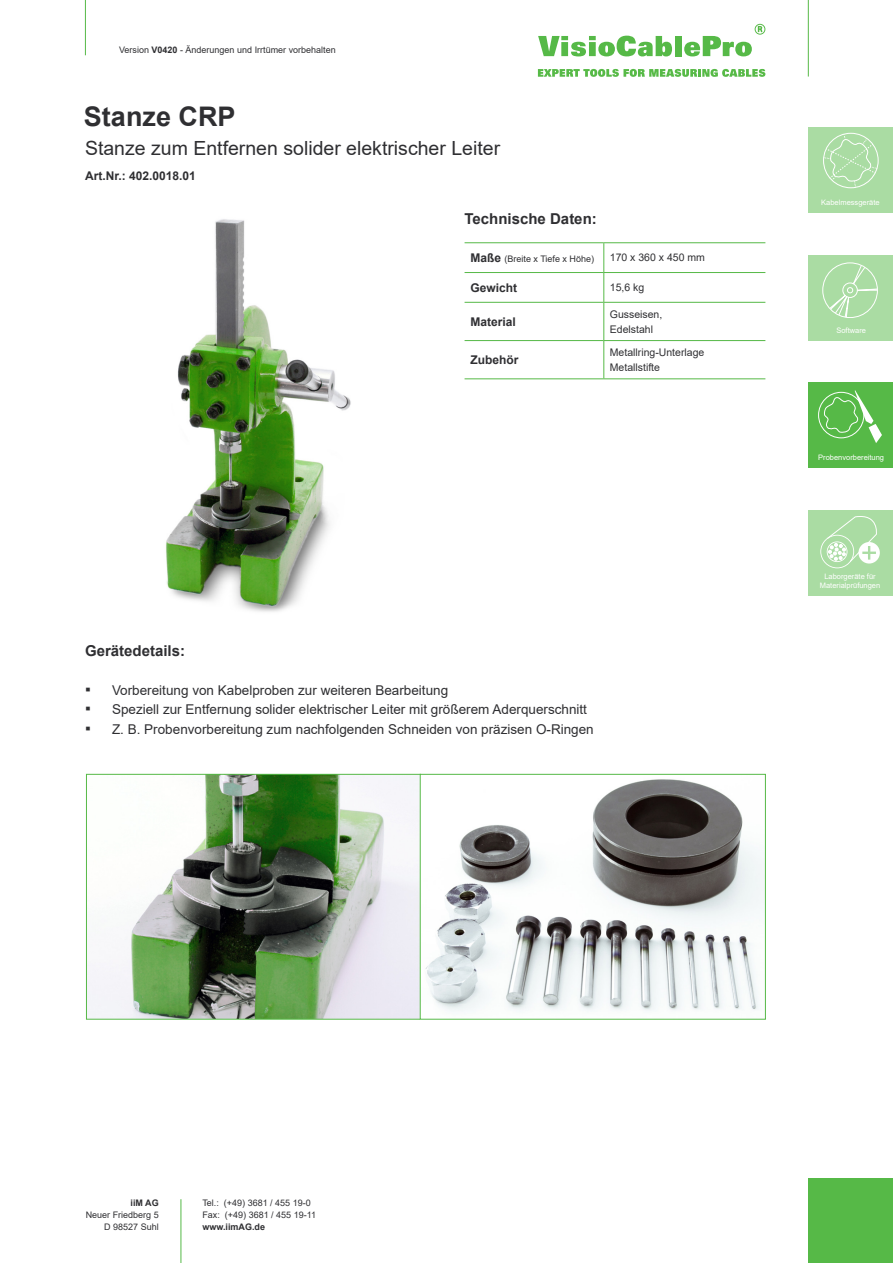
<style>
.page{position:relative;width:893px;height:1263px;background:#fff}
.page>*{position:absolute;margin:0;border:0;box-sizing:border-box;transform-origin:0 0}
.Produktüberschrift{font:700 27px "Arial";color:#2f2f32}
.t1{font:19.5px "Arial";color:#2f2f32}
.Überschrift_Stichpun{font:700 15px "Arial";color:#2f2f32}
.t2{font:13.5px "Arial";color:#2f2f32}
.t3{font:700 12px "Arial";color:#2f2f32}
.t4{font:10.5px "Arial";color:#2f2f32}
.t5{font:9px/12px "Arial";color:#2f2f32;text-align:right}
.t6{font:700 9px "Arial";color:#2f2f32}
.t7{font:7.5px/9px "Arial";color:#fff;text-align:center}
.s1{font-weight:700}
.s2{font-weight:700;font-size:12px}
.s3{font-size:16.5px}
</style>
<div class="page">
<div style="left:808px;top:128px;width:85px;height:85px;background:#aadca3"></div>
<hr style="left:85px;top:0;width:1px;height:55px;background:#56b947">
<hr style="left:808px;top:0;width:1px;height:77px;background:#56b947">
<div style="left:808px;top:255px;width:85px;height:85px;background:#aadca3"></div>
<div style="left:808px;top:383px;width:85px;height:85px;background:#56b947"></div>
<div style="left:808px;top:510px;width:85px;height:85px;background:#aadca3"></div>
<svg style="left:538px;top:36px;width:134px;height:20px"></svg>
<div style="left:675px;top:36px;width:7px;height:20px;background:#56b947"></div>
<svg style="left:684px;top:24px;width:81px;height:32px"></svg>
<svg style="left:538px;top:69px;width:227px;height:8px"></svg>
<svg style="left:824px;top:134px;width:53px;height:54px"></svg>
<svg style="left:829px;top:264px;width:49px;height:54px"></svg>
<svg style="left:823px;top:390px;width:59px;height:53px"></svg>
<svg style="left:820px;top:516px;width:60px;height:52px"></svg>
<div style="left:808px;top:1178px;width:85px;height:85px;background:#56b947"></div>
<hr style="left:181px;top:1199px;width:1px;height:64px;background:#56b947">
<img style="left:166px;top:219px;width:185px;height:393px">
<img style="left:88px;top:776px;width:676px;height:241px">
<div style="left:86px;top:774px;width:335px;height:245px;border:1px solid #56b947"></div>
<div style="left:420px;top:774px;width:346px;height:245px;border:1px solid #56b947"></div>
<hr style="left:465px;top:242px;width:139px;height:1px;background:#56b947">
<hr style="left:604px;top:242px;width:161px;height:1px;background:#56b947">
<hr style="left:465px;top:272px;width:139px;height:1px;background:#56b947">
<hr style="left:604px;top:272px;width:161px;height:1px;background:#56b947">
<svg style="left:603px;top:243px;width:1px;height:59px"></svg>
<hr style="left:465px;top:302px;width:139px;height:1px;background:#56b947">
<hr style="left:604px;top:302px;width:161px;height:1px;background:#56b947">
<hr style="left:603px;top:303px;width:1px;height:37px;background:#56b947">
<hr style="left:465px;top:340px;width:139px;height:1px;background:#56b947">
<hr style="left:604px;top:340px;width:161px;height:1px;background:#56b947">
<hr style="left:603px;top:341px;width:1px;height:37px;background:#56b947">
<hr style="left:465px;top:378px;width:139px;height:1px;background:#56b947">
<hr style="left:604px;top:378px;width:161px;height:1px;background:#56b947">
<p class="t5" style="left:119px;top:44px;width:218px">Version <span class="s1">V0420</span> - Änderungen und Irrtümer vorbehalten</p>
<p class="Produktüberschrift" style="left:84px;top:97px;width:153px">Stanze CRP</p>
<p class="t1" style="left:85px;top:134px;width:417px">Stanze zum Entfernen solider elektrischer Leiter</p>
<p class="t3" style="left:85px;top:167px;width:112px">Art.Nr.: 402.0018.01</p>
<p class="Überschrift_Stichpun" style="left:465px;top:208px;width:134px">Technische Daten:</p>
<p class="t5" style="left:471px;top:253px;width:125px"><span class="s2">Maße</span> (Breite x Tiefe x Höhe)</p>
<p class="t4" style="left:610px;top:251px;width:97px">170 x 360 x 450 mm</p>
<p class="t3" style="left:471px;top:279px;width:48px">Gewicht</p>
<p class="t4" style="left:610px;top:280px;width:36px">15,6 kg</p>
<p class="t3" style="left:471px;top:313px;width:47px">Material</p>
<p class="t4" style="left:610px;top:307px;width:54px">Gusseisen,</p>
<p class="t4" style="left:610px;top:322px;width:45px">Edelstahl</p>
<p class="t3" style="left:471px;top:351px;width:50px">Zubehör</p>
<p class="t4" style="left:610px;top:345px;width:96px">Metallring-Unterlage</p>
<p class="t4" style="left:610px;top:360px;width:52px">Metallstifte</p>
<p class="Überschrift_Stichpun" style="left:85px;top:640px;width:102px">Gerätedetails:</p>
<p class="t2" style="left:85px;top:681px;width:365px"><span class="s3">▪</span> Vorbereitung von Kabelproben zur weiteren Bearbeitung</p>
<p class="t2" style="left:85px;top:700px;width:503px"><span class="s3">▪</span> Speziell zur Entfernung solider elektrischer Leiter mit größerem Aderquerschnitt</p>
<p class="t2" style="left:85px;top:720px;width:510px"><span class="s3">▪</span> Z. B. Probenvorbereitung zum nachfolgenden Schneiden von präzisen O-Ringen</p>
<p class="t7" style="left:821px;top:198px;width:60px">Kabelmessgeräte</p>
<p class="t7" style="left:836px;top:326px;width:31px">Software</p>
<p class="t7" style="left:818px;top:453px;width:67px">Probenvorbereitung</p>
<p class="t7" style="left:820px;top:572px;width:62px">Laborgeräte für<br>Materialprüfungen</p>
<p class="t6" style="left:131px;top:1197px;width:30px">iiM AG</p>
<p class="t5" style="left:86px;top:1209px;width:75px">Neuer Friedberg 5<br>D 98527 Suhl</p>
<p class="t5" style="left:202px;top:1197px;width:115px;text-align:left">Tel.: (+49) 3681 / 455 19-0<br>Fax: (+49) 3681 / 455 19-11</p>
<p class="t6" style="left:202px;top:1221px;width:64px">www.iimAG.de</p>
</div>
